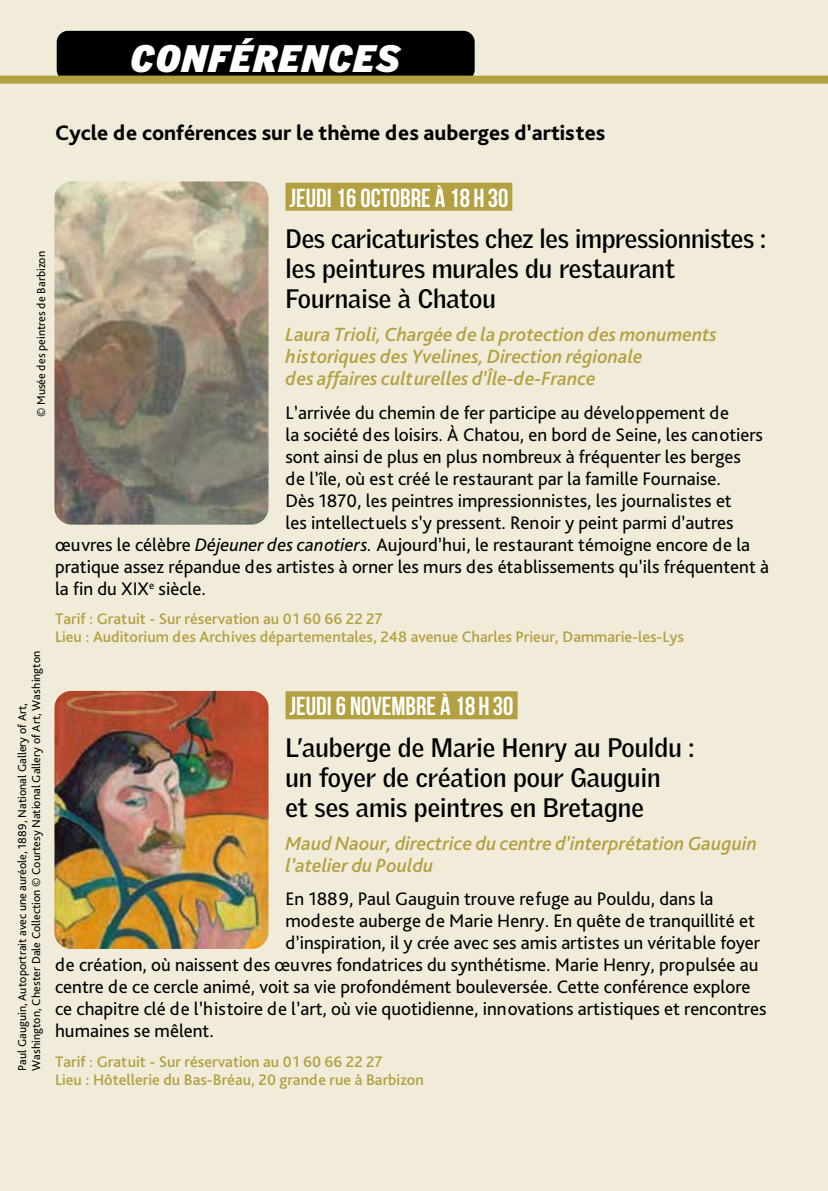
<style>
.page{position:relative;width:828px;height:1191px;background:#f0ecd9}
.page>*{position:absolute;margin:0;border:0;box-sizing:border-box;transform-origin:0 0}
.t1{font:italic 900 37.2px "Griffith Gothic";letter-spacing:.04em;color:#fff}
.t2{font:700 26px/30px "Griffith Gothic";color:#000}
.t3{font:700 26px "Bebas Neue";color:#fff}
.t4{font:800 22px "Bliss Pro";color:#000}
.t5{font:italic 500 20px/22px "Bliss Pro";color:#b3a041}
.t6{font:19px "Bliss Pro";color:#000}
.t7{font:500 16px/18px "Bliss Pro";color:#b3a041}
.t8{font:12px/14px "Bliss Pro";color:#000}
.s1{font-style:italic}
</style>
<div class="page">
<div style="left:285px;top:183px;width:227px;height:28px;background:#b3a041"></div>
<div style="left:285px;top:691px;width:232px;height:28px;background:#b3a041"></div>
<img style="left:54px;top:691px;width:214px;height:258px">
<img style="left:54px;top:181px;width:214px;height:343px">
<div style="left:57px;top:31px;width:418px;height:50px;background:#000;border-radius:11px"></div>
<div style="left:0;top:76px;width:828px;height:8px;background:#b3a041"></div>
<h1 class="t1" style="left:130px;top:37px;width:271px">CONFÉRENCES</h1>
<p class="t4" style="left:55px;top:119px;width:552px">Cycle de conférences sur le thème des auberges d’artistes</p>
<h2 class="t3" style="left:289px;top:183px;width:220px">JEUDI 16 OCTOBRE À 18 H 30</h2>
<h2 class="t2" style="left:285px;top:224px;width:482px">Des caricaturistes chez les impressionnistes : les peintures murales du restaurant<br>Fournaise à Chatou</h2>
<p class="t5" style="left:285px;top:323px;width:433px">Laura Trioli, Chargée de la protection des monuments historiques des Yvelines, Direction régionale<br>des affaires culturelles d’Île-de-France</p>
<p class="t6" style="left:285px;top:401px;width:445px">L’arrivée du chemin de fer participe au développement de</p>
<p class="t6" style="left:285px;top:423px;width:479px">la société des loisirs. À Chatou, en bord de Seine, les canotiers</p>
<p class="t6" style="left:285px;top:445px;width:457px">sont ainsi de plus en plus nombreux à fréquenter les berges</p>
<p class="t6" style="left:285px;top:467px;width:437px">de l’île, où est créé le restaurant par la famille Fournaise.</p>
<p class="t6" style="left:285px;top:489px;width:448px">Dès 1870, les peintres impressionnistes, les journalistes et</p>
<p class="t6" style="left:285px;top:511px;width:449px">les intellectuels s’y pressent. Renoir y peint parmi d’autres</p>
<p class="t6" style="left:55px;top:533px;width:696px">œuvres le célèbre <span class="s1">Déjeuner des canotiers.</span> Aujourd’hui, le restaurant témoigne encore de la</p>
<p class="t6" style="left:55px;top:555px;width:715px">pratique assez répandue des artistes à orner les murs des établissements qu’ils fréquentent à</p>
<p class="t6" style="left:55px;top:577px;width:152px">la fin du XIX<sup>e</sup> siècle.</p>
<p class="t7" style="left:55px;top:609px;width:630px">Tarif : Gratuit - Sur réservation au 01 60 66 22 27<br>Lieu : Auditorium des Archives départementales, 248 avenue Charles Prieur, Dammarie-les-Lys</p>
<p class="t8" style="left:34px;top:417px;width:167px;rotate:-90deg">© Musée des peintres de Barbizon</p>
<p class="t8" style="left:15px;top:1070px;width:421px;rotate:-90deg">Paul Gauguin, Autoportrait avec une auréole, 1889, National Gallery of Art,<br>Washington, Chester Dale Collection © Courtesy National Gallery of Art, Washington</p>
<h2 class="t3" style="left:289px;top:692px;width:225px">JEUDI 6 NOVEMBRE À 18 H 30</h2>
<h2 class="t2" style="left:285px;top:732px;width:410px">L’auberge de Marie Henry au Pouldu : un foyer de création pour Gauguin<br>et ses amis peintres en Bretagne</h2>
<p class="t5" style="left:285px;top:832px;width:473px">Maud Naour, directrice du centre d’interprétation Gauguin l’atelier du Pouldu</p>
<p class="t6" style="left:285px;top:887px;width:429px">En 1889, Paul Gauguin trouve refuge au Pouldu, dans la</p>
<p class="t6" style="left:285px;top:909px;width:471px">modeste auberge de Marie Henry. En quête de tranquillité et</p>
<p class="t6" style="left:285px;top:931px;width:476px">d’inspiration, il y crée avec ses amis artistes un véritable foyer</p>
<p class="t6" style="left:55px;top:953px;width:705px">de création, où naissent des œuvres fondatrices du synthétisme. Marie Henry, propulsée au</p>
<p class="t6" style="left:55px;top:975px;width:697px">centre de ce cercle animé, voit sa vie profondément bouleversée. Cette conférence explore</p>
<p class="t6" style="left:55px;top:997px;width:713px">ce chapitre clé de l’histoire de l’art, où vie quotidienne, innovations artistiques et rencontres</p>
<p class="t6" style="left:55px;top:1019px;width:160px">humaines se mêlent.</p>
<p class="t7" style="left:55px;top:1052px;width:370px">Tarif : Gratuit - Sur réservation au 01 60 66 22 27<br>Lieu : Hôtellerie du Bas-Bréau, 20 grande rue à Barbizon</p>
</div>
